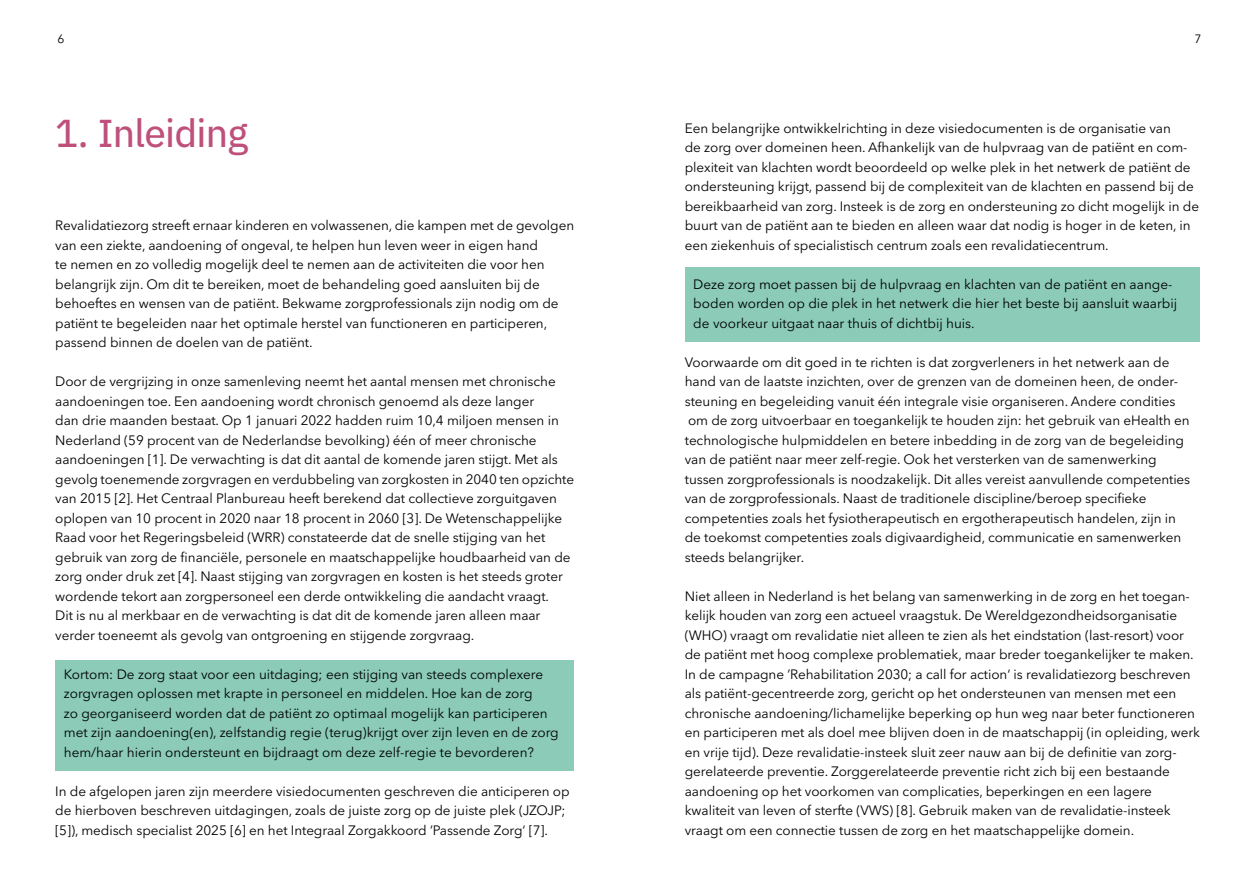
<style>
.page{position:relative;width:1259px;height:893px;background:#fff}
.page>*{position:absolute;margin:0;border:0;box-sizing:border-box;transform-origin:0 0}
.t1{font:39px "IBM Plex Sans Text";letter-spacing:-.02em;color:#be507b}
.t2{font:13.5px/19.5px "Avenir Next LT Pro";letter-spacing:-.005em;color:#000}
.t3{font:12px "Avenir Next LT Pro";color:#000}
</style>
<div class="page">
<div style="left:55px;top:660px;width:519px;height:110px;background:#8bcbb7"></div>
<div style="left:685px;top:268px;width:514px;height:74px;background:#8bcbb7"></div>
<p class="t3" style="left:57px;top:32px;width:8px">6</p>
<p class="t3" style="left:1194px;top:32px;width:8px">7</p>
<h1 class="t1" style="left:55px;top:103px;width:194px">1. Inleiding</h1>
<p class="t2" style="left:55px;top:216px;width:520px">Revalidatiezorg streeft ernaar kinderen en volwassenen, die kampen met de gevolgen van een ziekte, aandoening of ongeval, te helpen hun leven weer in eigen hand<br>te nemen en zo volledig mogelijk deel te nemen aan de activiteiten die voor hen belangrijk zijn. Om dit te bereiken, moet de behandeling goed aansluiten bij de behoeftes en wensen van de patiënt. Bekwame zorgprofessionals zijn nodig om de patiënt te begeleiden naar het optimale herstel van functioneren en participeren, passend binnen de doelen van de patiënt.</p>
<p class="t2" style="left:55px;top:372px;width:520px">Door de vergrijzing in onze samenleving neemt het aantal mensen met chronische aandoeningen toe. Een aandoening wordt chronisch genoemd als deze langer<br>dan drie maanden bestaat. Op 1 januari 2022 hadden ruim 10,4 miljoen mensen in Nederland (59 procent van de Nederlandse bevolking) één of meer chronische aandoeningen [1]. De verwachting is dat dit aantal de komende jaren stijgt. Met als gevolg toenemende zorgvragen en verdubbeling van zorgkosten in 2040 ten opzichte van 2015 [2]. Het Centraal Planbureau heeft berekend dat collectieve zorguitgaven oplopen van 10 procent in 2020 naar 18 procent in 2060 [3]. De Wetenschappelijke Raad voor het Regeringsbeleid (WRR) constateerde dat de snelle stijging van het gebruik van zorg de financiële, personele en maatschappelijke houdbaarheid van de zorg onder druk zet [4]. Naast stijging van zorgvragen en kosten is het steeds groter wordende tekort aan zorgpersoneel een derde ontwikkeling die aandacht vraagt.<br>Dit is nu al merkbaar en de verwachting is dat dit de komende jaren alleen maar verder toeneemt als gevolg van ontgroening en stijgende zorgvraag.</p>
<p class="t2" style="left:64px;top:664px;width:496px">Kortom: De zorg staat voor een uitdaging; een stijging van steeds complexere zorgvragen oplossen met krapte in personeel en middelen. Hoe kan de zorg<br>zo georganiseerd worden dat de patiënt zo optimaal mogelijk kan participeren met zijn aandoening(en), zelfstandig regie (terug)krijgt over zijn leven en de zorg hem/haar hierin ondersteunt en bijdraagt om deze zelf-regie te bevorderen?</p>
<p class="t2" style="left:55px;top:781px;width:516px">In de afgelopen jaren zijn meerdere visiedocumenten geschreven die anticiperen op de hierboven beschreven uitdagingen, zoals de juiste zorg op de juiste plek (JZOJP; [5]), medisch specialist 2025 [6] en het Integraal Zorgakkoord ’Passende Zorg‘ [7].</p>
<p class="t2" style="left:685px;top:118px;width:516px">Een belangrijke ontwikkelrichting in deze visiedocumenten is de organisatie van<br>de zorg over domeinen heen. Afhankelijk van de hulpvraag van de patiënt en com&shy;plexiteit van klachten wordt beoordeeld op welke plek in het netwerk de patiënt de ondersteuning krijgt, passend bij de complexiteit van de klachten en passend bij de bereikbaarheid van zorg. Insteek is de zorg en ondersteuning zo dicht mogelijk in de buurt van de patiënt aan te bieden en alleen waar dat nodig is hoger in de keten, in een ziekenhuis of specialistisch centrum zoals een revalidatiecentrum.</p>
<p class="t2" style="left:693px;top:274px;width:485px">Deze zorg moet passen bij de hulpvraag en klachten van de patiënt en aange&shy;boden worden op die plek in het netwerk die hier het beste bij aansluit waarbij de voorkeur uitgaat naar thuis of dichtbij huis.</p>
<p class="t2" style="left:685px;top:352px;width:507px">Voorwaarde om dit goed in te richten is dat zorgverleners in het netwerk aan de hand van de laatste inzichten, over de grenzen van de domeinen heen, de onder&shy;steuning en begeleiding vanuit één integrale visie organiseren. Andere condities om de zorg uitvoerbaar en toegankelijk te houden zijn: het gebruik van eHealth en technologische hulpmiddelen en betere inbedding in de zorg van de begeleiding van de patiënt naar meer zelf-regie. Ook het versterken van de samenwerking tussen zorgprofessionals is noodzakelijk. Dit alles vereist aanvullende competenties van de zorgprofessionals. Naast de traditionele discipline/beroep specifieke competenties zoals het fysiotherapeutisch en ergotherapeutisch handelen, zijn in de toekomst competenties zoals digivaardigheid, communicatie en samenwerken steeds belangrijker.</p>
<p class="t2" style="left:685px;top:586px;width:517px">Niet alleen in Nederland is het belang van samenwerking in de zorg en het toegan&shy;kelijk houden van zorg een actueel vraagstuk. De Wereldgezondheidsorganisatie (WHO) vraagt om revalidatie niet alleen te zien als het eindstation (last-resort) voor de patiënt met hoog complexe problematiek, maar breder toegankelijker te maken.<br>In de campagne ’Rehabilitation 2030; a call for action‘ is revalidatiezorg beschreven als patiënt-gecentreerde zorg, gericht op het ondersteunen van mensen met een chronische aandoening/lichamelijke beperking op hun weg naar beter functioneren en participeren met als doel mee blijven doen in de maatschappij (in opleiding, werk en vrije tijd). Deze revalidatie-insteek sluit zeer nauw aan bij de definitie van zorg&shy;gerelateerde preventie. Zorggerelateerde preventie richt zich bij een bestaande aandoening op het voorkomen van complicaties, beperkingen en een lagere kwaliteit van leven of sterfte (VWS) [8]. Gebruik maken van de revalidatie-insteek vraagt om een connectie tussen de zorg en het maatschappelijke domein.</p>
</div>
